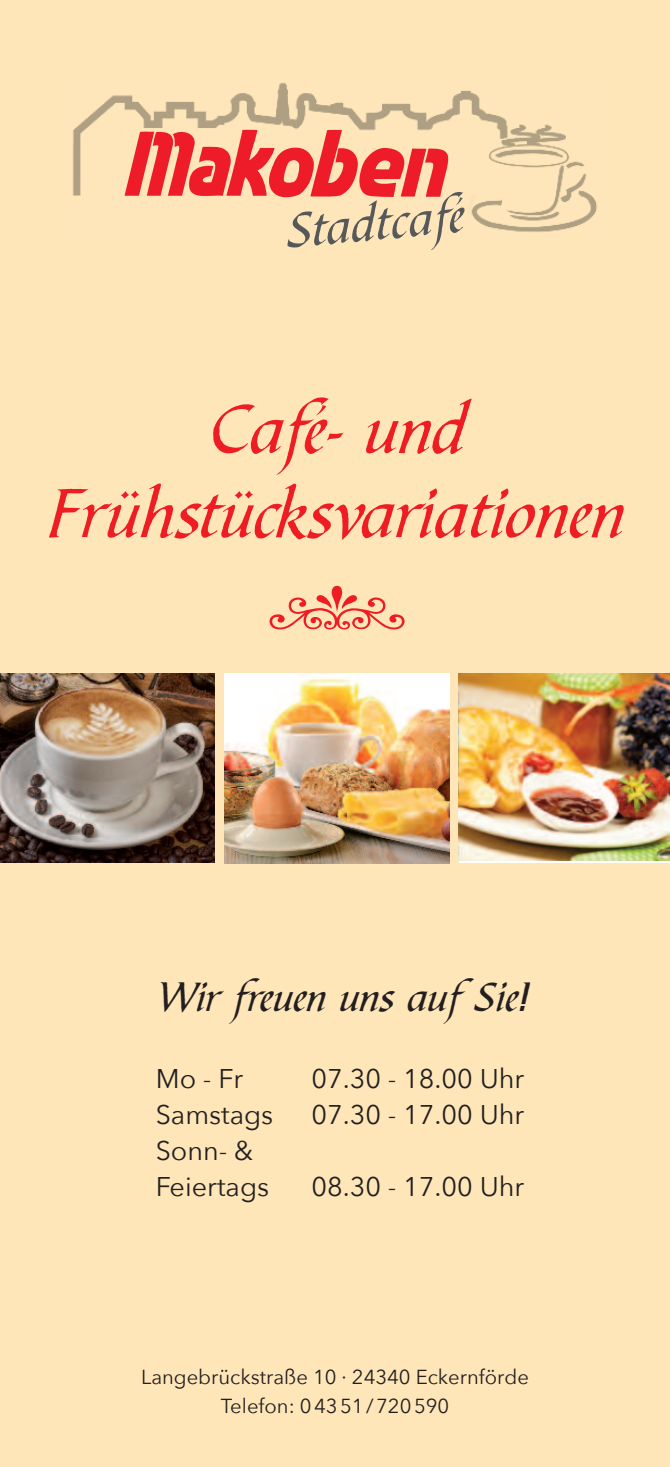
<style>
.page{position:relative;width:670px;height:1467px;background:#fee6b9}
.page>*{position:absolute;margin:0;border:0;box-sizing:border-box;transform-origin:0 0}
.t1{font:72.23px/84.4px "Bible Scr D";color:#ee1d23;text-align:center}
.t2{font:51.75px "Bible Scr D";color:#57585a}
.t3{font:42.75px "Bible Scr D";color:#231f20}
.t4{font:27px/36px "Avenir Next";color:#231f20}
.t5{font:20.25px/29.2px "Avenir Next";color:#231f20;text-align:center}
</style>
<div class="page">
<img style="left:72px;top:83px;width:525px;height:149px">
<img style="left:0;top:674px;width:215px;height:189px">
<img style="left:224px;top:674px;width:225px;height:189px">
<img style="left:459px;top:674px;width:211px;height:187px">
<svg style="left:124px;top:130px;width:324px;height:67px"></svg>
<h2 class="t2" style="left:284px;top:199px;width:180px;rotate:-5deg">Stadtcafé</h2>
<h1 class="t1" style="left:49px;top:386px;width:577px">Café- und<br>Frühstücksvariationen</h1>
<h3 class="t3" style="left:158px;top:971px;width:373px">Wir freuen uns auf Sie!</h3>
<p class="t4" style="left:156px;top:1061px;width:89px">Mo - Fr</p>
<p class="t4" style="left:311px;top:1061px;width:214px">07.30 - 18.00 Uhr</p>
<p class="t4" style="left:156px;top:1097px;width:119px">Samstags</p>
<p class="t4" style="left:311px;top:1097px;width:214px">07.30 - 17.00 Uhr</p>
<p class="t4" style="left:156px;top:1133px;width:115px">Sonn- &amp;<br>Feiertags</p>
<p class="t4" style="left:311px;top:1169px;width:214px">08.30 - 17.00 Uhr</p>
<p class="t5" style="left:141px;top:1363px;width:389px">Langebrückstraße 10 · 24340 Eckernförde<br>Telefon: 04351/720590</p>
</div>
